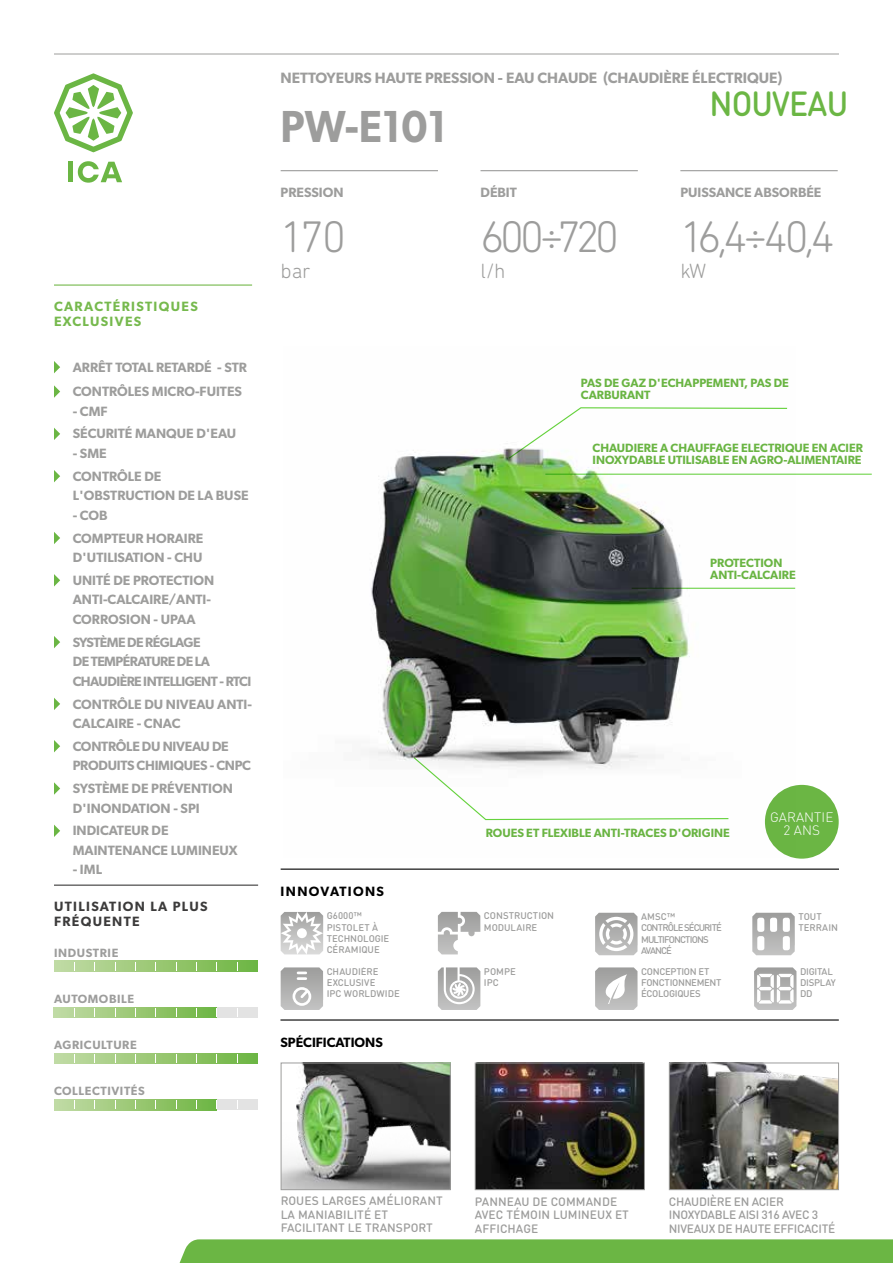
<style>
.page{position:relative;width:893px;height:1263px;background:#fff}
.page>*{position:absolute;margin:0;border:0;box-sizing:border-box;transform-origin:0 0}
.t1{font:300 45px "DIN Next Rounded LT Pro";letter-spacing:-.1em;color:#9d9d9c}
.t2{font:600 45px "Gibson";color:#9d9d9c;scale:.93 1}
.t3{font:500 34.5px "DIN Round Pro";letter-spacing:-.025em;color:#6bb644;scale:.93 1}
.t4{font:300 21px "DIN Next Rounded LT Pro";color:#9d9d9c}
.t5{font:600 15px "Gibson";color:#9d9d9c}
.t6{font:600 13.5px/22.8px "Gibson";color:#9d9d9c}
.t7{font:600 13.5px/19.5px "Gibson";letter-spacing:-.04em;color:#9d9d9c}
.t8{font:600 13.5px/19.5px "Gibson";letter-spacing:-.02em;color:#9d9d9c}
.t9{font:600 13.5px/15px "Gibson";letter-spacing:.1em;color:#3c3b3b}
.t10{font:600 13.5px/15px "Gibson";letter-spacing:.1em;color:#76b94d}
.t11{font:600 13.5px "Gibson";color:#000}
.t12{font:300 13.5px/13.5px "DIN Round Pro";letter-spacing:.005em;color:#fff;text-align:center}
.t13{font:600 13.5px "Gibson";letter-spacing:.1em;color:#000}
.t14{font:600 12px/12px "Gibson";color:#6bb644}
.t15{font:500 12px/13.5px "DIN Round Pro";letter-spacing:.005em;color:#9d9d9c}
.t16{font:500 12px/13.5px "DIN Round Pro";letter-spacing:-.025em;color:#9d9d9c}
.t17{font:600 12px "Gibson";letter-spacing:.05em;color:#9d9d9c}
.t18{font:500 9.6px/11.2px "DIN Round Pro";letter-spacing:-.01em;color:#9d9d9c}
.t19{font:500 9.6px/11.2px "DIN Round Pro";letter-spacing:-.035em;color:#9d9d9c}
.t20{font:500 9.6px/11.2px "DIN Round Pro";letter-spacing:-.095em;color:#9d9d9c}
</style>
<div class="page">
<hr style="left:54px;top:54px;width:785px;height:1px;background:#9d9d9c">
<svg style="left:54px;top:73px;width:79px;height:79px"></svg>
<div style="left:68px;top:162px;width:5px;height:20px;background:#6bb644"></div>
<svg style="left:78px;top:161px;width:44px;height:22px"></svg>
<div style="left:179px;top:1239px;width:714px;height:24px;background:#6bb644"></div>
<img style="left:671px;top:1064px;width:166px;height:124px">
<div style="left:669px;top:1062px;width:170px;height:128px;border:1px solid #9d9d9c"></div>
<img style="left:283px;top:1064px;width:166px;height:124px">
<div style="left:281px;top:1062px;width:170px;height:128px;border:1px solid #9d9d9c"></div>
<hr style="left:281px;top:170px;width:157px;height:1px;background:#9d9d9c">
<hr style="left:480px;top:170px;width:158px;height:1px;background:#9d9d9c">
<hr style="left:680px;top:170px;width:158px;height:1px;background:#9d9d9c">
<hr style="left:281px;top:868px;width:558px;height:2px;background:#000">
<hr style="left:280px;top:1019px;width:559px;height:1px;background:#000">
<div style="left:54px;top:1007px;width:204px;height:11px;background:#e3e3e3"></div>
<svg style="left:54px;top:1007px;width:163px;height:11px;background:#9dca79"></svg>
<svg style="left:54px;top:1053px;width:204px;height:11px;background:#9cca78"></svg>
<div style="left:54px;top:1099px;width:204px;height:11px;background:#e3e3e3"></div>
<svg style="left:54px;top:1099px;width:163px;height:11px;background:#9dca79"></svg>
<svg style="left:55px;top:961px;width:203px;height:10px;background:#9cca79"></svg>
<hr style="left:54px;top:884px;width:204px;height:2px;background:#3c3b3b">
<hr style="left:54px;top:284px;width:198px;height:2px;background:#76b94d">
<svg style="left:54px;top:361px;width:6px;height:12px"></svg>
<svg style="left:54px;top:385px;width:6px;height:13px"></svg>
<svg style="left:54px;top:428px;width:6px;height:12px"></svg>
<svg style="left:54px;top:470px;width:6px;height:12px"></svg>
<svg style="left:54px;top:532px;width:6px;height:12px"></svg>
<svg style="left:54px;top:574px;width:6px;height:12px"></svg>
<svg style="left:54px;top:636px;width:6px;height:12px"></svg>
<svg style="left:54px;top:698px;width:6px;height:12px"></svg>
<svg style="left:54px;top:740px;width:6px;height:12px"></svg>
<svg style="left:54px;top:782px;width:6px;height:13px"></svg>
<svg style="left:54px;top:825px;width:6px;height:12px"></svg>
<svg style="left:752px;top:913px;width:43px;height:42px"></svg>
<svg style="left:438px;top:912px;width:42px;height:42px"></svg>
<svg style="left:438px;top:967px;width:42px;height:43px"></svg>
<svg style="left:281px;top:912px;width:42px;height:42px"></svg>
<hr style="left:545px;top:474px;width:327px;height:1px;background:#70d44b">
<div style="left:765px;top:785px;width:74px;height:74px;background:#6bb644;border-radius:50%"></div>
<img style="left:369px;top:407px;width:426px;height:451px">
<svg style="left:595px;top:967px;width:43px;height:43px"></svg>
<svg style="left:281px;top:967px;width:42px;height:43px;background:#babab9"></svg>
<svg style="left:754px;top:967px;width:43px;height:43px"></svg>
<img style="left:477px;top:1064px;width:166px;height:124px">
<div style="left:475px;top:1062px;width:170px;height:128px;border:1px solid #9d9d9c"></div>
<svg style="left:595px;top:913px;width:43px;height:42px"></svg>
<p class="t10" style="left:54px;top:299px;width:145px">CARACTÉRISTIQUES<br>EXCLUSIVES</p>
<p class="t6" style="left:73px;top:355px;width:176px;line-height:24.5px">ARRÊT TOTAL RETARDÉ - STR<br>CONTRÔLES MICRO-FUITES</p>
<p class="t6" style="left:73px;top:399px;width:165px">- CMF<br>SÉCURITÉ MANQUE D'EAU</p>
<p class="t6" style="left:73px;top:442px;width:90px">- SME<br>CONTRÔLE DE</p>
<p class="t6" style="left:73px;top:484px;width:177px">L'OBSTRUCTION DE LA BUSE</p>
<p class="t6" style="left:73px;top:503px;width:132px">- COB<br>COMPTEUR HORAIRE</p>
<p class="t6" style="left:73px;top:546px;width:143px">D'UTILISATION - CHU<br>UNITÉ DE PROTECTION</p>
<p class="t6" style="left:73px;top:590px;width:140px;line-height:19.5px">ANTI-CALCAIRE/ANTI-<br>CORROSION - UPAA</p>
<p class="t7" style="left:73px;top:632px;width:180px">SYSTÈME DE RÉGLAGE<br>DE TEMPÉRATURE DE LA<br>CHAUDIÈRE INTELLIGENT - RTCI</p>
<p class="t6" style="left:73px;top:694px;width:181px;line-height:19.5px">CONTRÔLE DU NIVEAU ANTI-<br>CALCAIRE - CNAC</p>
<p class="t8" style="left:73px;top:736px;width:180px">CONTRÔLE DU NIVEAU DE<br>PRODUITS CHIMIQUES - CNPC</p>
<p class="t6" style="left:73px;top:778px;width:162px;line-height:19.5px">SYSTÈME DE PRÉVENTION<br>D'INONDATION - SPI</p>
<p class="t6" style="left:73px;top:821px;width:166px;line-height:19.5px">INDICATEUR DE<br>MAINTENANCE LUMINEUX</p>
<p class="t6" style="left:73px;top:858px;width:31px">- IML</p>
<p class="t9" style="left:54px;top:899px;width:155px">UTILISATION LA PLUS<br>FRÉQUENTE</p>
<p class="t17" style="left:54px;top:945px;width:66px">INDUSTRIE</p>
<p class="t17" style="left:54px;top:992px;width:82px">AUTOMOBILE</p>
<p class="t17" style="left:54px;top:1038px;width:84px">AGRICULTURE</p>
<p class="t17" style="left:54px;top:1084px;width:92px">COLLECTIVITÉS</p>
<p class="t5" style="left:281px;top:69px;width:503px">NETTOYEURS HAUTE PRESSION - EAU CHAUDE (CHAUDIÈRE ÉLECTRIQUE)</p>
<h1 class="t2" style="left:281px;top:100px;width:180px">PW-E101</h1>
<h2 class="t3" style="left:709px;top:80px;width:151px">NOUVEAU</h2>
<p class="t6" style="left:281px;top:180px;width:64px">PRESSION</p>
<p class="t6" style="left:480px;top:180px;width:38px">DÉBIT</p>
<p class="t6" style="left:680px;top:180px;width:143px">PUISSANCE ABSORBÉE</p>
<h1 class="t1" style="left:281px;top:211px;width:67px">170</h1>
<h3 class="t4" style="left:281px;top:258px;width:31px">bar</h3>
<h1 class="t1" style="left:480px;top:211px;width:140px">600÷720</h1>
<h3 class="t4" style="left:480px;top:258px;width:27px">l/h</h3>
<h1 class="t1" style="left:680px;top:211px;width:156px">16,4÷40,4</h1>
<h3 class="t4" style="left:680px;top:258px;width:27px">kW</h3>
<p class="t14" style="left:581px;top:376px;width:209px">PAS DE GAZ D'ECHAPPEMENT, PAS DE<br>CARBURANT</p>
<p class="t14" style="left:593px;top:442px;width:272px">CHAUDIERE A CHAUFFAGE ELECTRIQUE EN ACIER<br>INOXYDABLE UTILISABLE EN AGRO-ALIMENTAIRE</p>
<p class="t14" style="left:710px;top:556px;width:87px">PROTECTION<br>ANTI-CALCAIRE</p>
<p class="t13" style="left:281px;top:883px;width:105px">INNOVATIONS</p>
<p class="t14" style="left:486px;top:826px;width:246px">ROUES ET FLEXIBLE ANTI-TRACES D'ORIGINE</p>
<p class="t12" style="left:770px;top:809px;width:65px">GARANTIE<br>2 ANS</p>
<p class="t18" style="left:327px;top:910px;width:64px">G6000™<br>PISTOLET À<br>TECHNOLOGIE<br>CÉRAMIQUE</p>
<p class="t18" style="left:484px;top:910px;width:72px">CONSTRUCTION<br>MODULAIRE</p>
<p class="t18" style="left:484px;top:965px;width:33px">POMPE<br>IPC</p>
<p class="t20" style="left:641px;top:911px;width:82px">AMSC™<br>CONTRÔLE SÉCURITÉ<br>MULTIFONCTIONS<br>AVANCÉ</p>
<p class="t18" style="left:798px;top:911px;width:41px">TOUT<br>TERRAIN</p>
<p class="t18" style="left:327px;top:965px;width:75px">CHAUDIÈRE<br>EXCLUSIVE<br>IPC WORLDWIDE</p>
<p class="t19" style="left:800px;top:965px;width:37px">DIGITAL<br>DISPLAY<br>DD</p>
<p class="t19" style="left:641px;top:965px;width:82px">CONCEPTION ET<br>FONCTIONNEMENT<br>ÉCOLOGIQUES</p>
<p class="t11" style="left:280px;top:1034px;width:104px">SPÉCIFICATIONS</p>
<p class="t15" style="left:281px;top:1193px;width:164px">ROUES LARGES AMÉLIORANT<br>LA MANIABILITÉ ET<br>FACILITANT LE TRANSPORT</p>
<p class="t15" style="left:475px;top:1194px;width:156px">PANNEAU DE COMMANDE<br>AVEC TÉMOIN LUMINEUX ET<br>AFFICHAGE</p>
<p class="t16" style="left:669px;top:1194px;width:168px">CHAUDIÈRE EN ACIER<br>INOXYDABLE AISI 316 AVEC 3<br>NIVEAUX DE HAUTE EFFICACITÉ</p>
</div>
